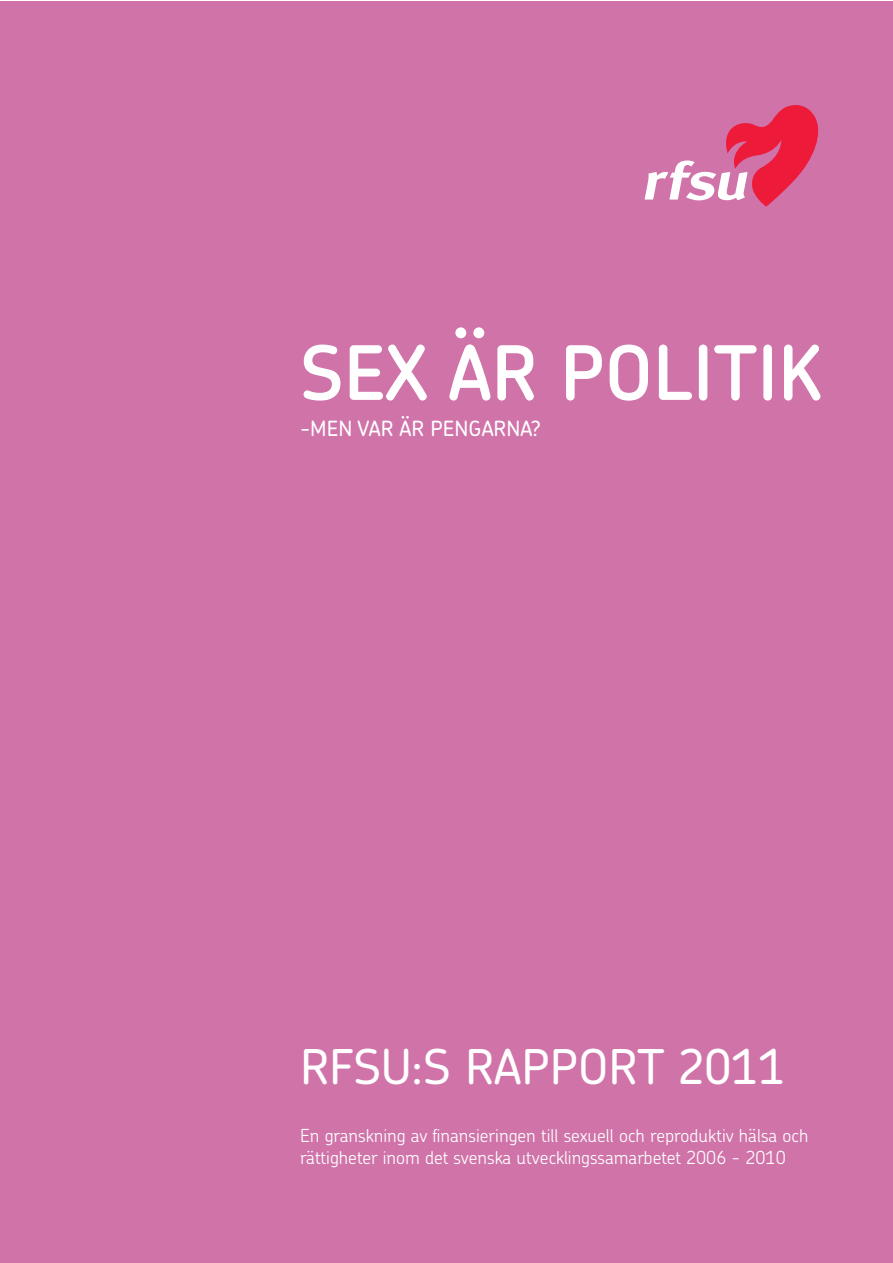
<style>
.page{position:relative;width:893px;height:1263px;background:#fff}
.page>*{position:absolute;margin:0;border:0;box-sizing:border-box;transform-origin:0 0}
.t1{font:600 75px "Chevin";color:#fff}
.t2{font:500 48px "Chevin";color:#fff}
.t3{font:500 21px "Chevin";color:#fff}
.t4{font:300 18px/21.6px "Chevin";color:#fff}
</style>
<div class="page">
<div style="left:0;top:1px;width:892px;height:1262px;background:#d073a9"></div>
<svg style="left:645px;top:105px;width:173px;height:102px"></svg>
<h1 class="t1" style="left:300px;top:324px;width:523px">SEX ÄR POLITIK</h1>
<p class="t3" style="left:300px;top:415px;width:242px">-MEN VAR ÄR PENGARNA?</p>
<h2 class="t2" style="left:300px;top:1036px;width:487px">RFSU:S RAPPORT 2011</h2>
<p class="t4" style="left:300px;top:1124px;width:510px">En granskning av finansieringen till sexuell och reproduktiv hälsa och rättigheter inom det svenska utvecklingssamarbetet 2006 - 2010</p>
</div>
